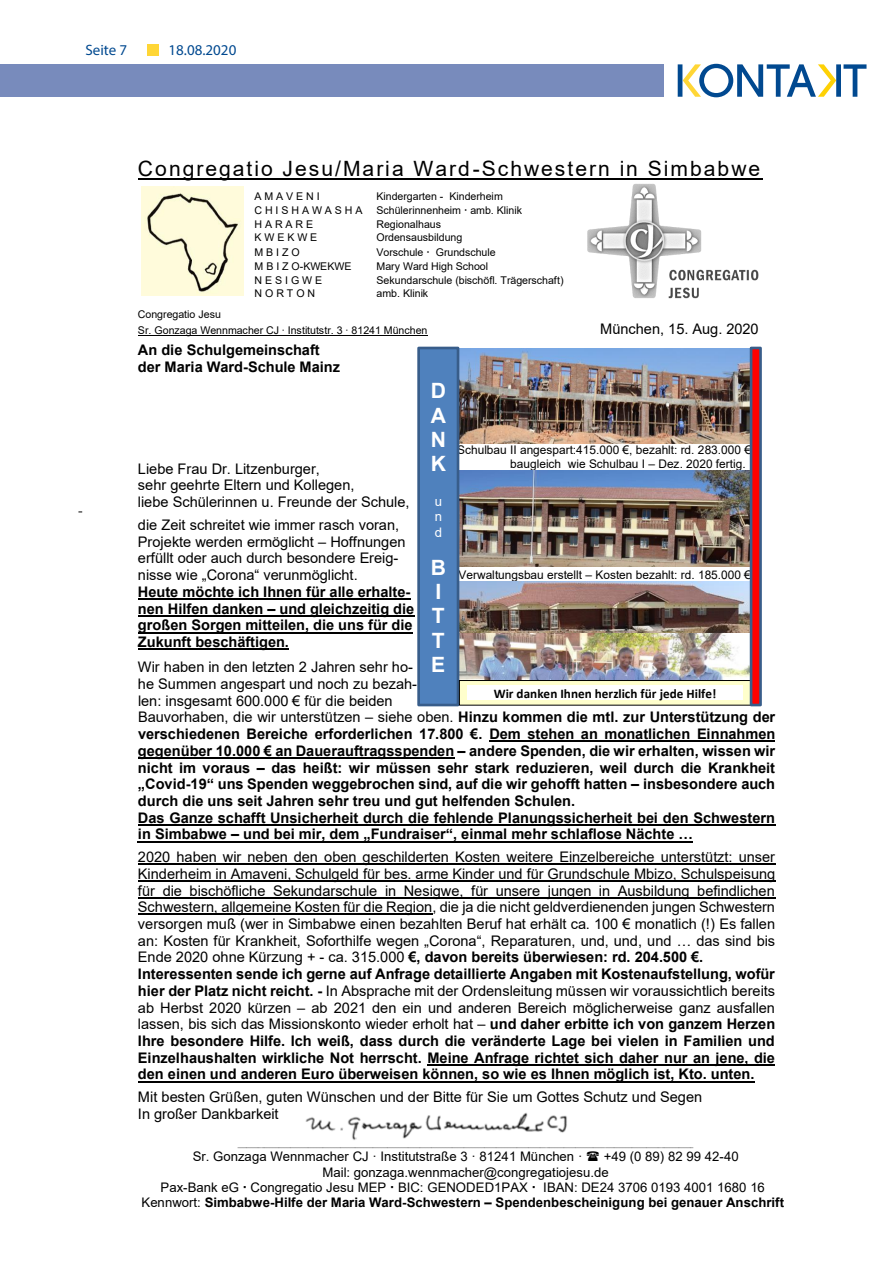
<style>
.page{position:relative;width:893px;height:1263px;background:#fff}
.page>*{position:absolute;margin:0;border:0;box-sizing:border-box;transform-origin:0 0}
.t1{font:21.15px "Arial";letter-spacing:.095em;color:#000}
.t2{font:700 21.15px/24.3px "Arial";color:#fff;text-align:justify}
.t3{font:15px "Myriad Pro";color:#014990}
.t4{font:14.55px/16.6px "Arial";color:#000}
.t5{font:700 14.55px/16.6px "Arial";color:#000}
.t6{font:13.2px "Arial";color:#000}
.t7{font:700 13.2px "Arial";color:#000}
.t8{font:700 13.2px "Calibri";color:#000}
.t9{font:13.2px/15.3px "Arial";color:#fff;text-align:justify}
.t10{font:11.85px/13.6px "Arial";letter-spacing:.005em;color:#000}
.t11{font:10.65px/15.9px "Arial";letter-spacing:-.005em;color:#000}
.t12{font:5.25px "Arial";color:#000}
.s1{font-weight:700}
.s2{font-weight:400}
</style>
<div class="page">
<svg style="left:678px;top:64px;width:188px;height:33px"></svg>
<div style="left:0;top:64px;width:663px;height:33px;background:#788bbc"></div>
<div style="left:148px;top:44px;width:11px;height:11px;background:#ffd636"></div>
<img style="left:142px;top:186px;width:102px;height:109px">
<hr style="left:138px;top:178px;width:625px;height:2px;background:#000">
<hr style="left:138px;top:335px;width:289px;height:1px;background:#000">
<img style="left:587px;top:184px;width:172px;height:115px">
<hr style="left:138px;top:598px;width:272px;height:2px;background:#000">
<hr style="left:138px;top:615px;width:276px;height:2px;background:#000">
<hr style="left:138px;top:632px;width:274px;height:2px;background:#000">
<hr style="left:138px;top:649px;width:151px;height:1px;background:#000">
<hr style="left:489px;top:741px;width:286px;height:1px;background:#000">
<hr style="left:138px;top:757px;width:316px;height:2px;background:#000">
<hr style="left:138px;top:824px;width:637px;height:2px;background:#000">
<hr style="left:138px;top:841px;width:555px;height:1px;background:#000">
<hr style="left:138px;top:864px;width:637px;height:1px;background:#000">
<hr style="left:138px;top:880px;width:637px;height:1px;background:#000">
<hr style="left:138px;top:897px;width:637px;height:1px;background:#000">
<hr style="left:138px;top:914px;width:294px;height:1px;background:#000">
<hr style="left:427px;top:1064px;width:348px;height:2px;background:#000">
<hr style="left:138px;top:1081px;width:616px;height:2px;background:#000">
<img style="left:459px;top:348px;width:291px;height:95px">
<img style="left:459px;top:471px;width:291px;height:96px">
<img style="left:459px;top:582px;width:291px;height:98px">
<img style="left:305px;top:1112px;width:262px;height:28px">
<div style="left:419px;top:348px;width:39px;height:357px;background:#4f81bd"></div>
<div style="left:417px;top:347px;width:42px;height:359px;border:3px solid #385d8a"></div>
<div style="left:459px;top:680px;width:292px;height:25px;background:#ffc"></div>
<div style="left:459px;top:680px;width:292px;height:25px;border:1px solid #000"></div>
<div style="left:467px;top:686px;width:276px;height:14px;background:#fff"></div>
<div style="left:751px;top:348px;width:9px;height:357px;background:#f00"></div>
<div style="left:750px;top:347px;width:12px;height:359px;border:3px solid #385d8a"></div>
<p class="t3" style="left:85px;top:41px;width:43px">Seite 7</p>
<p class="t3" style="left:169px;top:41px;width:69px">18.08.2020</p>
<p class="t1" style="left:138px;top:154px;width:624px">Congregatio Jesu/Maria Ward-Schwestern in Simbabwe</p>
<p class="t11" style="left:254px;top:188px;width:67px">A M A V E N I</p>
<p class="t11" style="left:376px;top:188px;width:128px">Kindergarten - Kinderheim</p>
<p class="t11" style="left:254px;top:202px;width:110px">C H I S H A W A S H A</p>
<p class="t11" style="left:376px;top:202px;width:147px">Schülerinnenheim amb. Klinik</p>
<p class="t11" style="left:254px;top:216px;width:60px">H A R A R E</p>
<p class="t11" style="left:376px;top:216px;width:66px">Regionalhaus</p>
<p class="t11" style="left:254px;top:230px;width:64px">K W E K W E</p>
<p class="t11" style="left:376px;top:230px;width:87px">Ordensausbildung</p>
<p class="t11" style="left:254px;top:244px;width:47px">M B I Z O</p>
<p class="t11" style="left:376px;top:244px;width:121px">Vorschule Grundschule</p>
<p class="t11" style="left:254px;top:258px;width:99px">M B I Z O-KWEKWE</p>
<p class="t11" style="left:376px;top:258px;width:113px">Mary Ward High School</p>
<p class="t11" style="left:254px;top:272px;width:69px">N E S I G W E</p>
<p class="t11" style="left:376px;top:272px;width:189px">Sekundarschule (bischöfl. Trägerschaft)</p>
<p class="t11" style="left:254px;top:286px;width:62px">NORTON</p>
<p class="t11" style="left:376px;top:286px;width:53px">amb. Klinik</p>
<p class="t11" style="left:138px;top:306px;width:291px">Congregatio Jesu<br>Sr. Gonzaga Wennmacher CJ ∙ Institutstr. 3 ∙ 81241 München</p>
<p class="t5" style="left:138px;top:342px;width:204px">An die Schulgemeinschaft der Maria Ward-Schule Mainz</p>
<p class="t4" style="left:600px;top:320px;width:160px">München, 15. Aug. 2020</p>
<p class="t2" style="left:431px;top:379px;width:17px">D A N K</p>
<p class="t9" style="left:435px;top:494px;width:9px">u n d</p>
<p class="t2" style="left:431px;top:555px;width:17px;text-align:left">B<br>I<br>T<br>T<br>E</p>
<p class="t10" style="left:510px;top:443px;width:242px;text-indent:-53px">Schulbau II angespart:415.000 €, bezahlt: rd. 283.000 € baugleich wie Schulbau I – Dez. 2020 fertig.</p>
<p class="t4" style="left:138px;top:460px;width:273px">Liebe Frau Dr. Litzenburger,<br>sehr geehrte Eltern und Kollegen,<br>liebe Schülerinnen u. Freunde der Schule,</p>
<p class="t4" style="left:138px;top:516px;width:278px">die Zeit schreitet wie immer rasch voran, Projekte werden ermöglicht – Hoffnungen erfüllt oder auch durch besondere Ereig&shy;nisse wie „Corona“ verunmöglicht.<br><span class="s1">Heute möchte ich Ihnen für alle erhalte&shy;nen Hilfen danken – und gleichzeitig die großen Sorgen mitteilen, die uns für die Zukunft beschäftigen.</span></p>
<p class="t5" style="left:138px;top:659px;width:639px"><span class="s2">Wir haben in den letzten 2 Jahren sehr ho-<br>he Summen angespart und noch zu bezah-<br>len: insgesamt 600.000 € für die beiden<br>Bauvorhaben, die wir unterstützen – siehe oben.</span> Hinzu kommen die mtl. zur Unterstützung der verschiedenen Bereiche erforderlichen 17.800 €. Dem stehen an monatlichen Einnahmen gegenüber 10.000 € an Dauerauftragsspenden – andere Spenden, die wir erhalten, wissen wir nicht im voraus – das heißt: wir müssen sehr stark reduzieren, weil durch die Krankheit „Covid-19“ uns Spenden weggebrochen sind, auf die wir gehofft hatten – insbesondere auch durch die uns seit Jahren sehr treu und gut helfenden Schulen.<br>Das Ganze schafft Unsicherheit durch die fehlende Planungssicherheit bei den Schwestern in Simbabwe – und bei mir, dem „Fundraiser“, einmal mehr schlaflose Nächte …</p>
<p class="t4" style="left:138px;top:849px;width:639px">2020 haben wir neben den oben geschilderten Kosten weitere Einzelbereiche unterstützt: unser Kinderheim in Amaveni, Schulgeld für bes. arme Kinder und für Grundschule Mbizo, Schulspeisung für die bischöfliche Sekundarschule in Nesigwe, für unsere jungen in Ausbildung befindlichen Schwestern, allgemeine Kosten für die Region, die ja die nicht geldverdienenden jungen Schwestern versorgen muß (wer in Simbabwe einen bezahlten Beruf hat erhält ca. 100 € monatlich (!) Es fallen an: Kosten für Krankheit, Soforthilfe wegen „Corona“, Reparaturen, und, und, und … das sind bis Ende 2020 ohne Kürzung + - ca. 315.000 <span class="s1">€, davon bereits überwiesen: rd. 204.500 €.<br>Interessenten sende ich gerne auf Anfrage detaillierte Angaben mit Kostenaufstellung, wofür hier der Platz nicht reicht. -</span> In Absprache mit der Ordensleitung müssen wir voraussichtlich bereits ab Herbst 2020 kürzen – ab 2021 den ein und anderen Bereich möglicherweise ganz ausfallen lassen, bis sich das Missionskonto wieder erholt hat – <span class="s1">und daher erbitte ich von ganzem Herzen Ihre besondere Hilfe. Ich weiß, dass durch die veränderte Lage bei vielen in Familien und Einzelhaushalten wirkliche Not herrscht. Meine Anfrage richtet sich daher nur an jene, die den einen und anderen Euro überweisen können, so wie es Ihnen möglich ist, Kto. unten.</span></p>
<p class="t4" style="left:138px;top:1089px;width:566px">Mit besten Grüßen, guten Wünschen und der Bitte für Sie um Gottes Schutz und Segen<br>In großer Dankbarkeit</p>
<p class="t10" style="left:458px;top:568px;width:294px">Verwaltungsbau erstellt – Kosten bezahlt: rd. 185.000 €</p>
<p class="t8" style="left:494px;top:684px;width:224px">Wir danken Ihnen herzlich für jede Hilfe!</p>
<p class="t12" style="left:238px;top:1141px;width:457px">___________________________________________________________________________________________________________________________________________________________</p>
<p class="t6" style="left:193px;top:1148px;width:391px">Sr. Gonzaga Wennmacher CJ · Institutstraße 3 · 81241 München ∙</p>
<p class="t6" style="left:604px;top:1148px;width:137px">+49 (0 89) 82 99 42-40</p>
<p class="t6" style="left:322px;top:1163px;width:288px">Mail: gonzaga.wennmacher@congregatiojesu.de</p>
<p class="t6" style="left:161px;top:1178px;width:606px">Pax-Bank eG Congregatio Jesu MEP BIC: GENODED1PAX IBAN: DE24 3706 0193 4001 1680 16</p>
<p class="t7" style="left:142px;top:1193px;width:644px"><span class="s2">Kennwort:</span> Simbabwe-Hilfe der Maria Ward-Schwestern – Spendenbescheinigung bei genauer Anschrift</p>
</div>
